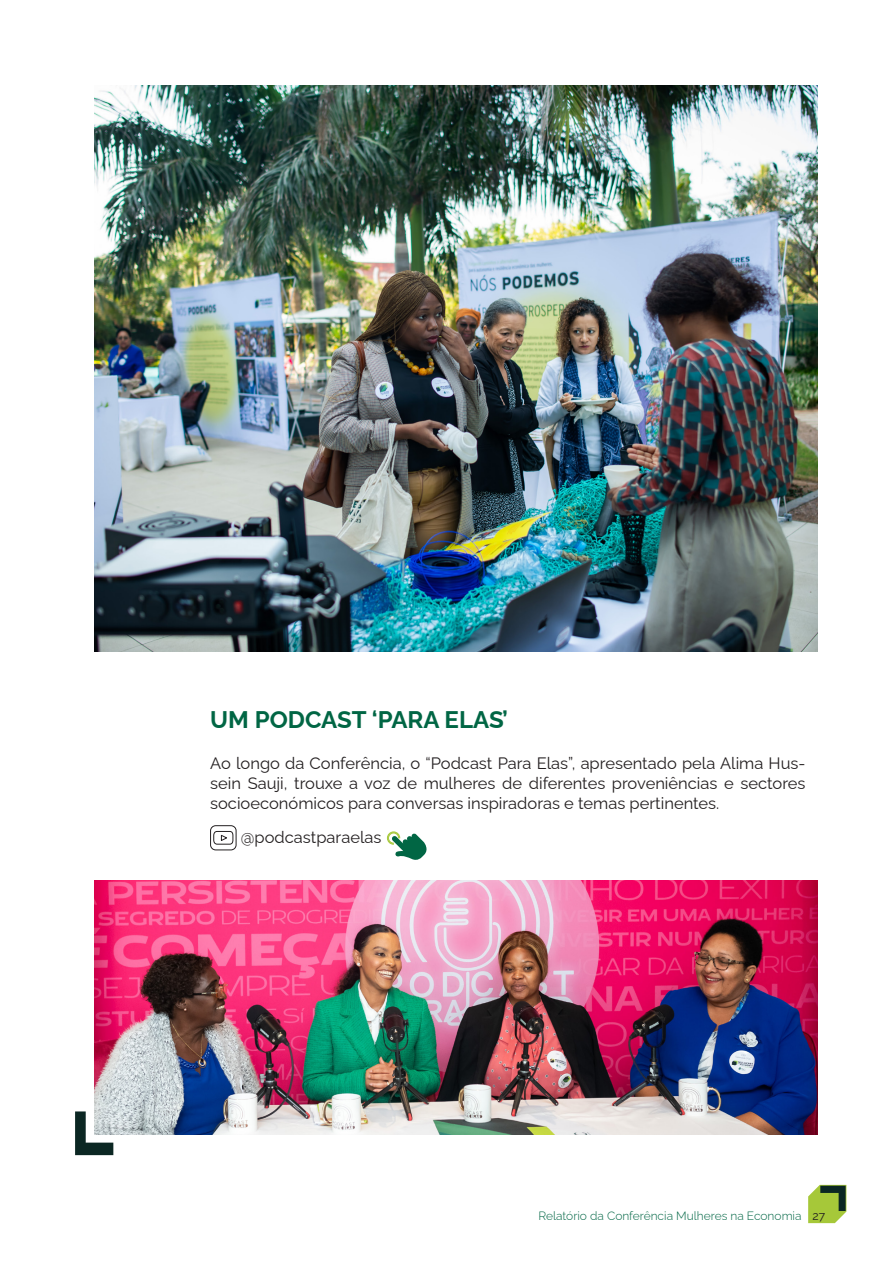
<style>
.page{position:relative;width:893px;height:1263px;background:#fff}
.page>*{position:absolute;margin:0;border:0;box-sizing:border-box;transform-origin:0 0}
.SUBTITULO{font:700 24px "Raleway";color:#016644}
.TEXTO{font:16.5px/19.8px "Raleway";color:#231f20;text-align:justify}
.t1{font:300 12px "Raleway";color:#016644}
.s1{font-weight:400;color:#231f20}
</style>
<div class="page">
<svg style="left:808px;top:1185px;width:38px;height:38px"></svg>
<svg style="left:75px;top:1111px;width:38px;height:44px"></svg>
<img style="left:94px;top:880px;width:724px;height:254px">
<svg style="left:210px;top:825px;width:27px;height:26px"></svg>
<svg style="left:387px;top:831px;width:40px;height:29px"></svg>
<img style="left:94px;top:85px;width:724px;height:566px">
<p class="SUBTITULO" style="left:210px;top:701px;width:299px">UM PODCAST ‘PARA ELAS’</p>
<p class="TEXTO" style="left:210px;top:752px;width:597px">Ao longo da Conferência, o “Podcast Para Elas”, apresentado pela Alima Hus&shy;sein Sauji, trouxe a voz de mulheres de diferentes proveniências e sectores socioeconómicos para conversas inspiradoras e temas pertinentes.</p>
<p class="TEXTO" style="left:241px;top:825px;width:142px">@podcastparaelas</p>
<p class="t1" style="left:538px;top:1206px;width:288px">Relatório da Conferência Mulheres na Economia <span class="s1">27</span></p>
</div>
